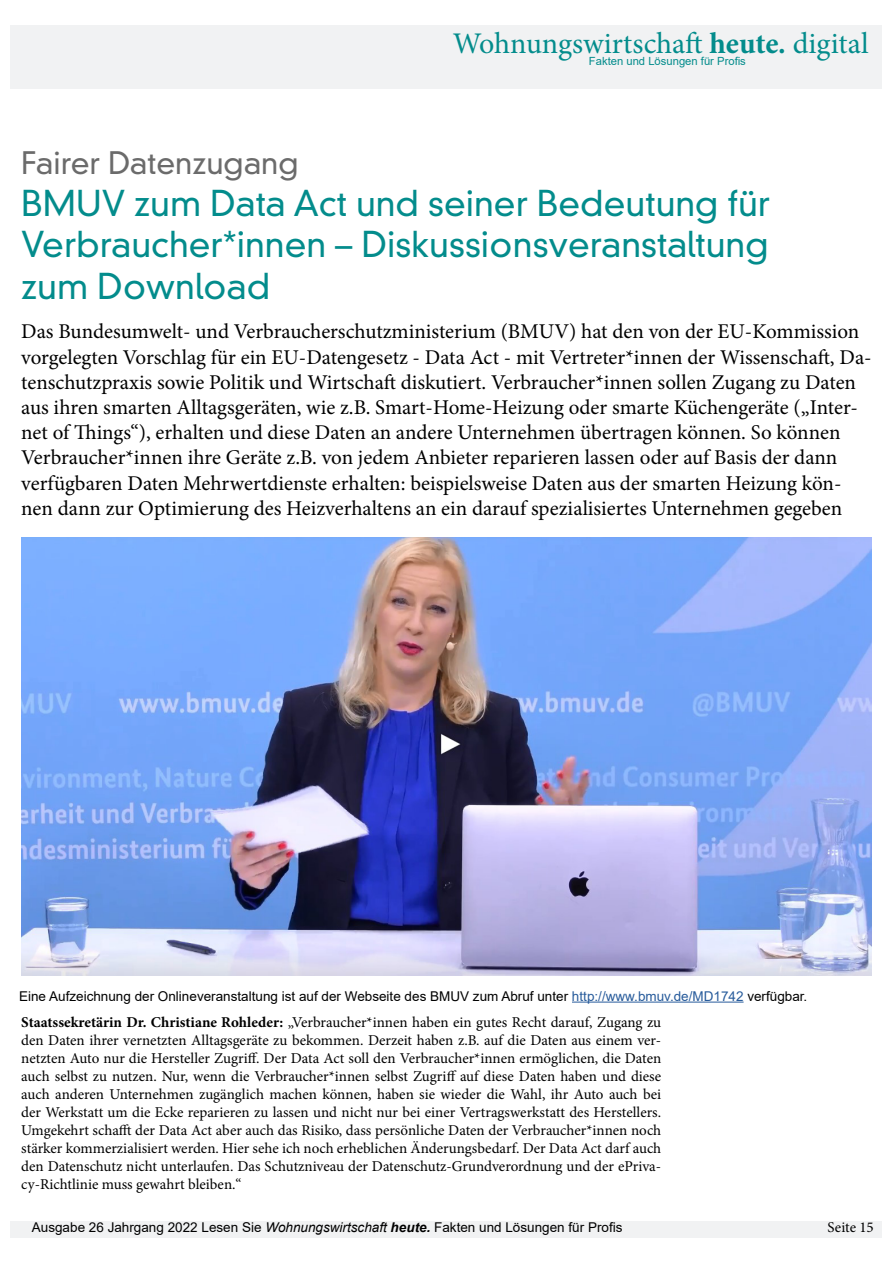
<style>
.page{position:relative;width:893px;height:1263px;background:#fff}
.page>*{position:absolute;margin:0;border:0;box-sizing:border-box;transform-origin:0 0}
.t1{font:300 34.5px/41.4px "DIN Neuzeit Grotesk Std";color:#038c8c;text-align:justify}
.t2{font:30px "Minion Pro";color:#038c8c}
.t3{font:300 30px "DIN Neuzeit Grotesk Std";color:#6b6b6b}
.t4{font:21px/25.2px "Minion Pro";color:#000}
.t5{font:15px/18px "Minion Pro";color:#000;text-align:justify}
.t6{font:13.5px "Arial";color:#000}
.t7{font:11.25px "Arial";color:#038c8c}
.s1{font-weight:700}
.s2{color:#275b9b}
.s3{font-style:italic}
.s4{font-weight:700;font-style:italic}
</style>
<div class="page">
<div style="left:11px;top:26px;width:871px;height:63px;background:#f1f2f3"></div>
<div style="left:11px;top:1221px;width:871px;height:16px;background:#f1f2f3"></div>
<img style="left:21px;top:538px;width:851px;height:438px">
<hr style="left:572px;top:1001px;width:172px;height:1px;background:#275b9b">
<h2 class="t2" style="left:453px;top:23px;width:417px">Wohnungswirtschaft <span class="s1">heute.</span> digital</h2>
<p class="t7" style="left:589px;top:53px;width:158px">Fakten und Lösungen für Profis</p>
<h2 class="t3" style="left:21px;top:145px;width:279px">Fairer Datenzugang</h2>
<h1 class="t1" style="left:21px;top:183px;width:750px">BMUV zum Data Act und seiner Bedeutung für Verbraucher*innen – Diskussionsveranstaltung zum Download</h1>
<p class="t4" style="left:21px;top:319px;width:852px">Das Bundesumwelt- und Verbraucherschutzministerium (BMUV) hat den von der EU-Kommission vorgelegten Vorschlag für ein EU-Datengesetz - Data Act - mit Vertreter*innen der Wissenschaft, Da&shy;tenschutzpraxis sowie Politik und Wirtschaft diskutiert. Verbraucher*innen sollen Zugang zu Daten aus ihren smarten Alltagsgeräten, wie z.B. Smart-Home-Heizung oder smarte Küchengeräte („Inter&shy;net of Things“), erhalten und diese Daten an andere Unternehmen übertragen können. So können Verbraucher*innen ihre Geräte z.B. von jedem Anbieter reparieren lassen oder auf Basis der dann verfügbaren Daten Mehrwertdienste erhalten: beispielsweise Daten aus der smarten Heizung kön&shy;nen dann zur Optimierung des Heizverhaltens an ein darauf spezialisiertes Unternehmen gegeben</p>
<p class="t6" style="left:19px;top:986px;width:790px">Eine Aufzeichnung der Onlineveranstaltung ist auf der Webseite des BMUV zum Abruf unter <span class="s2">http://www.bmuv.de/MD1742</span> verfügbar.</p>
<p class="t5" style="left:21px;top:1013px;width:642px"><span class="s1">Staatssekretärin Dr. Christiane Rohleder:</span> „Verbraucher*innen haben ein gutes Recht darauf, Zugang zu den Daten ihrer vernetzten Alltagsgeräte zu bekommen. Derzeit haben z.B. auf die Daten aus einem ver&shy;netzten Auto nur die Hersteller Zugriff. Der Data Act soll den Verbraucher*innen ermöglichen, die Daten auch selbst zu nutzen. Nur, wenn die Verbraucher*innen selbst Zugriff auf diese Daten haben und diese auch anderen Unternehmen zugänglich machen können, haben sie wieder die Wahl, ihr Auto auch bei der Werkstatt um die Ecke reparieren zu lassen und nicht nur bei einer Vertragswerkstatt des Herstellers.<br>Umgekehrt schafft der Data Act aber auch das Risiko, dass persönliche Daten der Verbraucher*innen noch stärker kommerzialisiert werden. Hier sehe ich noch erheblichen Änderungsbedarf. Der Data Act darf auch den Datenschutz nicht unterlaufen. Das Schutzniveau der Datenschutz-Grundverordnung und der ePriva&shy;cy-Richtlinie muss gewahrt bleiben.“</p>
<p class="t6" style="left:32px;top:1218px;width:592px">Ausgabe 26 Jahrgang 2022 Lesen Sie <span class="s3">Wohnungswirtschaft</span> <span class="s4">heute.</span> Fakten und Lösungen für Profis</p>
<p class="t5" style="left:828px;top:1218px;width:48px">Seite 15</p>
</div>
